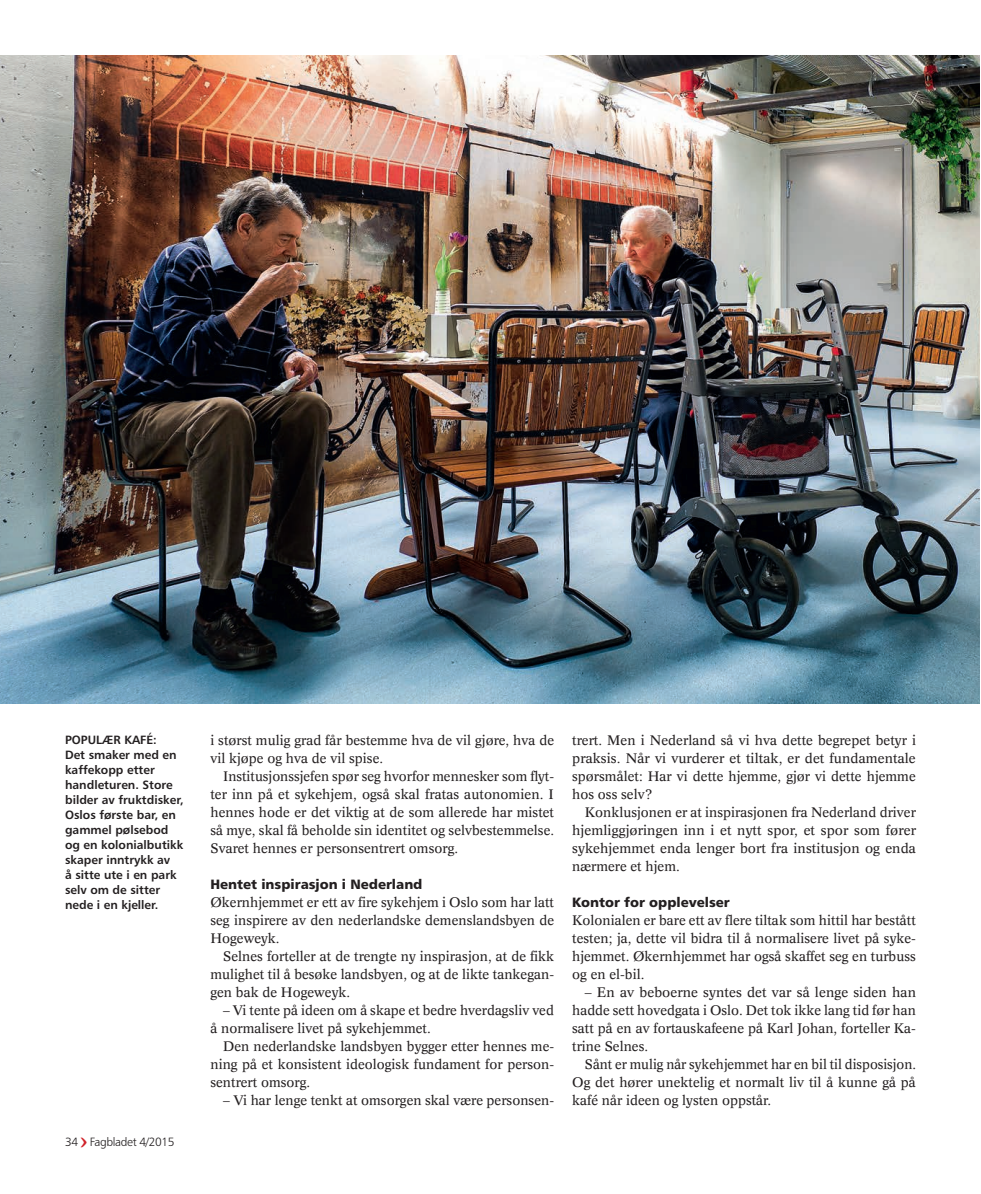
<style>
.page{position:relative;width:981px;height:1194px;background:#fff}
.page>*{position:absolute;margin:0;border:0;box-sizing:border-box;transform-origin:0 0}
.t1{font:13.5px/18px "Concorde";color:#231f20;text-align:justify}
.t2{font:13.5px "Humanist 777 BT Black B";color:#231f20}
.t3{font:12px/15px "Humanist 777 BT Bold B";color:#231f20}
.t4{font:12px "Humanist 777 BT Light B";letter-spacing:-.03em;color:#231f20}
.s1{font-family:"Fagbladet Pil";color:#d1232a}
</style>
<div class="page">
<img style="left:0;top:55px;width:979px;height:648px">
<p class="t3" style="left:65px;top:731px;width:120px">POPULÆR KAFÉ:<br>Det smaker med en kaffekopp etter handleturen. Store bilder av fruktdisker,<br>Oslos første bar, en gammel pølsebod og en kolonialbutikk skaper inntrykk av<br>å sitte ute i en park selv om de sitter nede i en kjeller.</p>
<p class="t4" style="left:65px;top:1134px;width:111px">34 <span class="s1">&lt;</span> Fagbladet 4/2015</p>
<p class="t1" style="left:210px;top:731px;width:345px">i størst mulig grad får bestemme hva de vil gjøre, hva de vil kjøpe og hva de vil spise.</p>
<p class="t1" style="left:210px;top:767px;width:345px;text-indent:13px">Institusjonssjefen spør seg hvorfor mennesker som flyt&shy;ter inn på et sykehjem, også skal fratas autonomien. I hennes hode er det viktig at de som allerede har mistet så mye, skal få beholde sin identitet og selvbestemmelse.<br>Svaret hennes er personsentrert omsorg.</p>
<p class="t2" style="left:210px;top:875px;width:214px">Hentet inspirasjon i Nederland</p>
<p class="t1" style="left:210px;top:893px;width:345px">Økernhjemmet er ett av fire sykehjem i Oslo som har latt seg inspirere av den nederlandske demenslandsbyen de Hogeweyk.</p>
<p class="t1" style="left:210px;top:946px;width:345px;text-indent:13px">Selnes forteller at de trengte ny inspirasjon, at de fikk mulighet til å besøke landsbyen, og at de likte tankegan&shy;gen bak de Hogeweyk.</p>
<p class="t1" style="left:210px;top:1001px;width:345px;text-indent:13px">– Vi tente på ideen om å skape et bedre hverdagsliv ved å normalisere livet på sykehjemmet.</p>
<p class="t1" style="left:210px;top:1037px;width:345px;text-indent:13px">Den nederlandske landsbyen bygger etter hennes me&shy;ning på et konsistent ideologisk fundament for person&shy;sentrert omsorg.</p>
<p class="t1" style="left:223px;top:1091px;width:332px">– Vi har lenge tenkt at omsorgen skal være personsen-</p>
<p class="t1" style="left:572px;top:731px;width:345px">trert. Men i Nederland så vi hva dette begrepet betyr i praksis. Når vi vurderer et tiltak, er det fundamentale spørsmålet: Har vi dette hjemme, gjør vi dette hjemme hos oss selv?</p>
<p class="t1" style="left:572px;top:803px;width:345px;text-indent:13px">Konklusjonen er at inspirasjonen fra Nederland driver hjemliggjøringen inn i et nytt spor, et spor som fører sykehjemmet enda lenger bort fra institusjon og enda nærmere et hjem.</p>
<p class="t2" style="left:572px;top:893px;width:159px">Kontor for opplevelser</p>
<p class="t1" style="left:572px;top:911px;width:345px">Kolonialen er bare ett av flere tiltak som hittil har bestått testen; ja, dette vil bidra til å normalisere livet på syke&shy;hjemmet. Økernhjemmet har også skaffet seg en turbuss og en el-bil.</p>
<p class="t1" style="left:572px;top:983px;width:345px;text-indent:13px">– En av beboerne syntes det var så lenge siden han hadde sett hovedgata i Oslo. Det tok ikke lang tid før han satt på en av fortauskafeene på Karl Johan, forteller Ka&shy;trine Selnes.</p>
<p class="t1" style="left:572px;top:1055px;width:345px;text-indent:13px">Sånt er mulig når sykehjemmet har en bil til disposisjon.<br>Og det hører unektelig et normalt liv til å kunne gå på kafé når ideen og lysten oppstår.</p>
</div>
